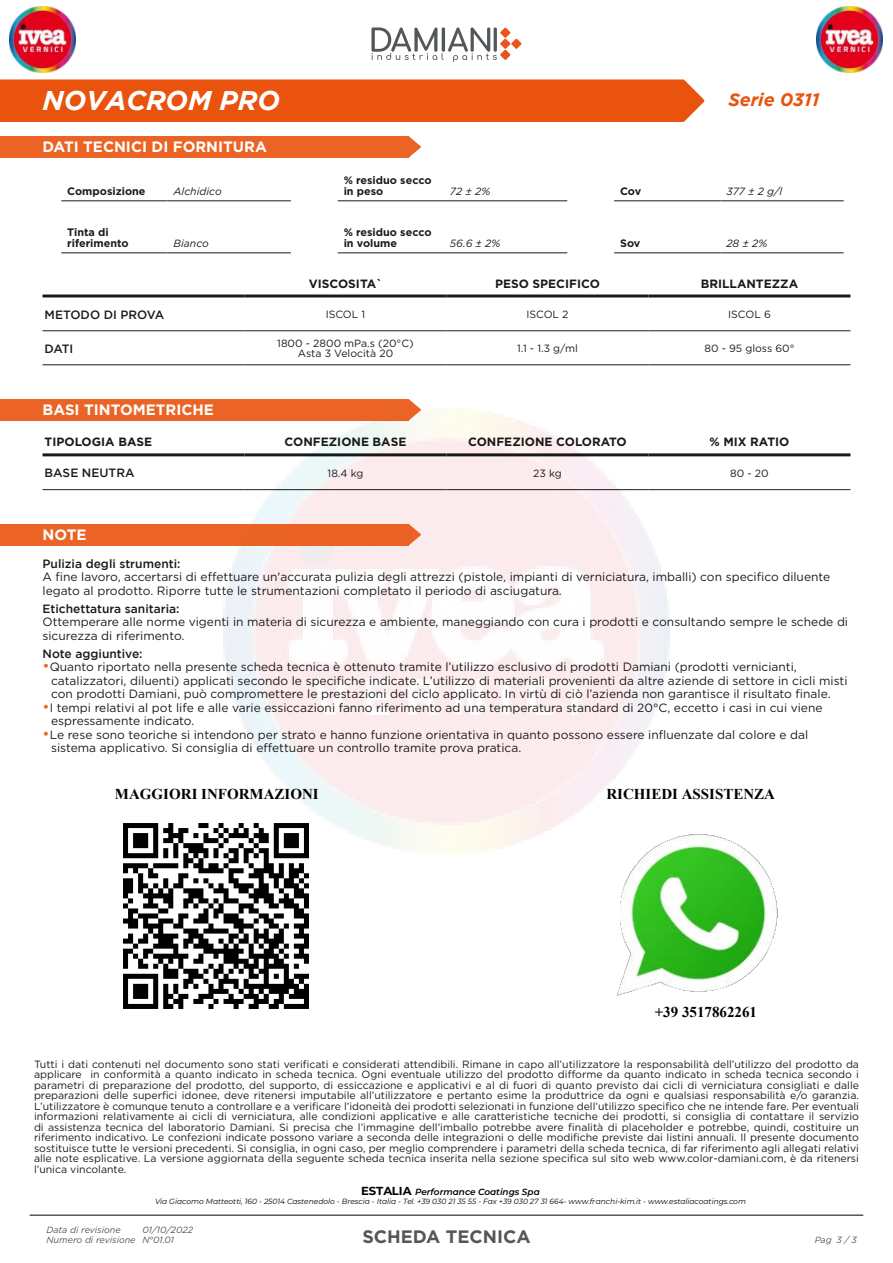
<style>
.page{position:relative;width:893px;height:1263px;background:#fff}
.page>*{position:absolute;margin:0;border:0;box-sizing:border-box;transform-origin:0 0}
.t1{font:italic 700 27px "Gotham";color:#fff}
.t2{font:700 18px "Gotham";color:#53575a}
.t3{font:italic 700 18px "Gotham";color:#e9530d}
.t4{font:700 15px "Times New Roman";color:#000}
.t5{font:700 15px "Gotham";color:#fff}
.t6{font:12px/13.5px "Gotham";color:#000}
.t7{font:700 12px "Gotham";color:#000}
.t8{font:500 12px "Gotham";color:#000}
.t9{font:700 10.8px/10.5px "Gotham";color:#000}
.t10{font:10.5px/10.5px "Gotham";color:#000;text-align:center}
.t11{font:italic 10.5px "Gotham";color:#000}
.t12{font:italic 9px/10.1px "Gotham";color:#53575a}
.t13{font:italic 9px "Gotham";color:#55585a}
.t14{font:italic 600 8.85px "Montserrat";color:#000}
.t15{font:italic 7.5px "Montserrat";color:#000}
.s1{font-size:15px;color:#e9530d}
.s2{font-weight:700;font-style:normal;font-size:11.7px}
</style>
<div class="page">
<img style="left:223px;top:408px;width:447px;height:447px">
<svg style="left:371px;top:27px;width:151px;height:35px"></svg>
<hr style="left:30px;top:1214px;width:833px;height:2px;background:#53575a">
<div style="left:0;top:79px;width:704px;height:43px;background:#e9530d"></div>
<div style="left:0;top:136px;width:408px;height:22px;background:#eb6425"></div>
<svg style="left:408px;top:136px;width:13px;height:22px"></svg>
<hr style="left:61px;top:200px;width:107px;height:1px;background:#000">
<hr style="left:168px;top:200px;width:123px;height:1px;background:#000">
<hr style="left:338px;top:200px;width:106px;height:1px;background:#000">
<hr style="left:444px;top:200px;width:123px;height:1px;background:#000">
<hr style="left:614px;top:200px;width:106px;height:1px;background:#000">
<hr style="left:720px;top:200px;width:124px;height:1px;background:#000">
<hr style="left:61px;top:252px;width:107px;height:1px;background:#000">
<hr style="left:168px;top:252px;width:123px;height:1px;background:#000">
<hr style="left:338px;top:252px;width:106px;height:1px;background:#000">
<hr style="left:444px;top:252px;width:123px;height:1px;background:#000">
<hr style="left:614px;top:252px;width:106px;height:1px;background:#000">
<hr style="left:720px;top:252px;width:124px;height:1px;background:#000">
<hr style="left:43px;top:294px;width:201px;height:3px;background:#000">
<hr style="left:244px;top:294px;width:202px;height:3px;background:#000">
<hr style="left:446px;top:294px;width:202px;height:3px;background:#000">
<hr style="left:648px;top:294px;width:202px;height:3px;background:#000">
<hr style="left:43px;top:330px;width:201px;height:1px;background:#000">
<hr style="left:244px;top:330px;width:202px;height:1px;background:#000">
<hr style="left:446px;top:330px;width:202px;height:1px;background:#000">
<hr style="left:648px;top:330px;width:202px;height:1px;background:#000">
<hr style="left:43px;top:364px;width:201px;height:1px;background:#000">
<hr style="left:244px;top:364px;width:202px;height:1px;background:#000">
<hr style="left:446px;top:364px;width:202px;height:1px;background:#000">
<hr style="left:648px;top:364px;width:202px;height:1px;background:#000">
<hr style="left:43px;top:453px;width:201px;height:3px;background:#000">
<hr style="left:244px;top:453px;width:202px;height:3px;background:#000">
<hr style="left:446px;top:453px;width:202px;height:3px;background:#000">
<hr style="left:648px;top:453px;width:202px;height:3px;background:#000">
<hr style="left:43px;top:489px;width:201px;height:1px;background:#000">
<hr style="left:244px;top:489px;width:202px;height:1px;background:#000">
<hr style="left:446px;top:489px;width:202px;height:1px;background:#000">
<hr style="left:648px;top:489px;width:202px;height:1px;background:#000">
<div style="left:0;top:399px;width:408px;height:22px;background:#eb6425"></div>
<svg style="left:408px;top:399px;width:13px;height:22px"></svg>
<div style="left:0;top:524px;width:408px;height:21px;background:#eb6425"></div>
<svg style="left:408px;top:524px;width:13px;height:21px"></svg>
<img style="left:10px;top:7px;width:66px;height:66px">
<img style="left:816px;top:7px;width:66px;height:66px">
<img style="left:123px;top:818px;width:191px;height:191px">
<img style="left:596px;top:819px;width:182px;height:177px">
<h1 class="t1" style="left:43px;top:85px;width:239px">NOVACROM PRO</h1>
<h2 class="t3" style="left:728px;top:89px;width:93px">Serie 0311</h2>
<h3 class="t5" style="left:43px;top:138px;width:226px">DATI TECNICI DI FORNITURA</h3>
<p class="t9" style="left:67px;top:185px;width:80px">Composizione</p>
<p class="t11" style="left:174px;top:184px;width:50px">Alchidico</p>
<p class="t9" style="left:344px;top:175px;width:89px">% residuo secco in peso</p>
<p class="t11" style="left:450px;top:184px;width:42px">72 ± 2%</p>
<p class="t9" style="left:620px;top:185px;width:23px">Cov</p>
<p class="t11" style="left:726px;top:184px;width:57px">377 ± 2 g/l</p>
<p class="t9" style="left:67px;top:227px;width:63px">Tinta di riferimento</p>
<p class="t11" style="left:174px;top:236px;width:37px">Bianco</p>
<p class="t9" style="left:344px;top:227px;width:89px">% residuo secco in volume</p>
<p class="t11" style="left:450px;top:236px;width:52px">56.6 ± 2%</p>
<p class="t9" style="left:620px;top:237px;width:22px">Sov</p>
<p class="t11" style="left:726px;top:236px;width:42px">28 ± 2%</p>
<p class="t7" style="left:309px;top:276px;width:75px">VISCOSITA`</p>
<p class="t7" style="left:495px;top:276px;width:106px">PESO SPECIFICO</p>
<p class="t7" style="left:701px;top:276px;width:99px">BRILLANTEZZA</p>
<p class="t8" style="left:45px;top:307px;width:121px">METODO DI PROVA</p>
<p class="t10" style="left:326px;top:309px;width:41px">ISCOL 1</p>
<p class="t10" style="left:526px;top:309px;width:44px">ISCOL 2</p>
<p class="t10" style="left:728px;top:309px;width:44px">ISCOL 6</p>
<p class="t8" style="left:45px;top:341px;width:30px">DATI</p>
<p class="t10" style="left:277px;top:338px;width:138px">1800 - 2800 mPa.s (20°C)<br>Asta 3 Velocità 20</p>
<p class="t10" style="left:517px;top:343px;width:62px">1.1 - 1.3 g/ml</p>
<p class="t10" style="left:704px;top:343px;width:92px">80 - 95 gloss 60°</p>
<h3 class="t5" style="left:43px;top:401px;width:173px">BASI TINTOMETRICHE</h3>
<p class="t7" style="left:45px;top:435px;width:109px">TIPOLOGIA BASE</p>
<p class="t7" style="left:285px;top:435px;width:123px">CONFEZIONE BASE</p>
<p class="t7" style="left:468px;top:435px;width:160px">CONFEZIONE COLORATO</p>
<p class="t7" style="left:709px;top:435px;width:81px">% MIX RATIO</p>
<p class="t8" style="left:45px;top:466px;width:91px">BASE NEUTRA</p>
<p class="t10" style="left:328px;top:468px;width:37px">18.4 kg</p>
<p class="t10" style="left:533px;top:468px;width:30px">23 kg</p>
<p class="t10" style="left:730px;top:468px;width:40px">80 - 20</p>
<h3 class="t5" style="left:43px;top:526px;width:45px">NOTE</h3>
<p class="t8" style="left:43px;top:557px;width:139px">Pulizia degli strumenti:</p>
<p class="t6" style="left:43px;top:570px;width:789px">A fine lavoro, accertarsi di effettuare un'accurata pulizia degli attrezzi (pistole, impianti di verniciatura, imballi) con specifico diluente legato al prodotto. Riporre tutte le strumentazioni completato il periodo di asciugatura.</p>
<p class="t8" style="left:43px;top:602px;width:139px">Etichettatura sanitaria:</p>
<p class="t6" style="left:43px;top:615px;width:807px">Ottemperare alle norme vigenti in materia di sicurezza e ambiente, maneggiando con cura i prodotti e consultando sempre le schede di sicurezza di riferimento.</p>
<p class="t8" style="left:43px;top:647px;width:102px">Note aggiuntive:</p>
<p class="t6" style="left:51px;top:660px;width:798px;text-indent:-9px"><span class="s1">•</span>Quanto riportato nella presente scheda tecnica è ottenuto tramite l’utilizzo esclusivo di prodotti Damiani (prodotti vernicianti, catalizzatori, diluenti) applicati secondo le specifiche indicate. L’utilizzo di materiali provenienti da altre aziende di settore in cicli misti con prodotti Damiani, può compromettere le prestazioni del ciclo applicato. In virtù di ciò l’azienda non garantisce il risultato finale.</p>
<p class="t6" style="left:51px;top:701px;width:773px;text-indent:-9px"><span class="s1">•</span>I tempi relativi al pot life e alle varie essiccazioni fanno riferimento ad una temperatura standard di 20°C, eccetto i casi in cui viene espressamente indicato.</p>
<p class="t6" style="left:51px;top:728px;width:759px;text-indent:-9px"><span class="s1">•</span>Le rese sono teoriche si intendono per strato e hanno funzione orientativa in quanto possono essere influenzate dal colore e dal sistema applicativo. Si consiglia di effettuare un controllo tramite prova pratica.</p>
<h3 class="t4" style="left:115px;top:783px;width:205px">MAGGIORI INFORMAZIONI</h3>
<h3 class="t4" style="left:606px;top:784px;width:170px">RICHIEDI ASSISTENZA</h3>
<h3 class="t4" style="left:655px;top:1001px;width:104px">+39 3517862261</h3>
<p class="t10" style="left:34px;top:1058px;width:826px;text-align:justify">Tutti i dati contenuti nel documento sono stati verificati e considerati attendibili. Rimane in capo all’utilizzatore la responsabilità dell’utilizzo del prodotto da applicare in conformità a quanto indicato in scheda tecnica. Ogni eventuale utilizzo del prodotto difforme da quanto indicato in scheda tecnica secondo i parametri di preparazione del prodotto, del supporto, di essiccazione e applicativi e al di fuori di quanto previsto dai cicli di verniciatura consigliati e dalle preparazioni delle superfici idonee, deve ritenersi imputabile all’utilizzatore e pertanto esime la produttrice da ogni e qualsiasi responsabilità e/o garanzia.<br>L’utilizzatore è comunque tenuto a controllare e a verificare l’idoneità dei prodotti selezionati in funzione dell’utilizzo specifico che ne intende fare. Per eventuali informazioni relativamente ai cicli di verniciatura, alle condizioni applicative e alle caratteristiche tecniche dei prodotti, si consiglia di contattare il servizio di assistenza tecnica del laboratorio Damiani. Si precisa che l’immagine dell’imballo potrebbe avere finalità di placeholder e potrebbe, quindi, costituire un riferimento indicativo. Le confezioni indicate possono variare a seconda delle integrazioni o delle modifiche previste dai listini annuali. Il presente documento sostituisce tutte le versioni precedenti. Si consiglia, in ogni caso, per meglio comprendere i parametri della scheda tecnica, di far riferimento agli allegati relativi alle note esplicative. La versione aggiornata della seguente scheda tecnica inserita nella sezione specifica sul sito web www.color-damiani.com, è da ritenersi l’unica vincolante.</p>
<p class="t14" style="left:361px;top:1185px;width:180px"><span class="s2">ESTALIA</span> Performance Coatings Spa</p>
<p class="t15" style="left:155px;top:1196px;width:592px">Via Giacomo Matteotti, 160 - 25014 Castenedolo - Brescia - Italia - Tel. +39 030 21 35 55 - Fax +39 030 27 31 664- www.franchi-kim.it - www.estaliacoatings.com</p>
<p class="t12" style="left:142px;top:1225px;width:52px">01/10/2022<br>N°01.01</p>
<h2 class="t2" style="left:362px;top:1226px;width:170px">SCHEDA TECNICA</h2>
<p class="t12" style="left:47px;top:1225px;width:91px">Data di revisione<br>Numero di revisione</p>
<p class="t13" style="left:844px;top:1234px;width:6px">/</p>
<p class="t13" style="left:815px;top:1234px;width:44px">Pag 3 3</p>
</div>
